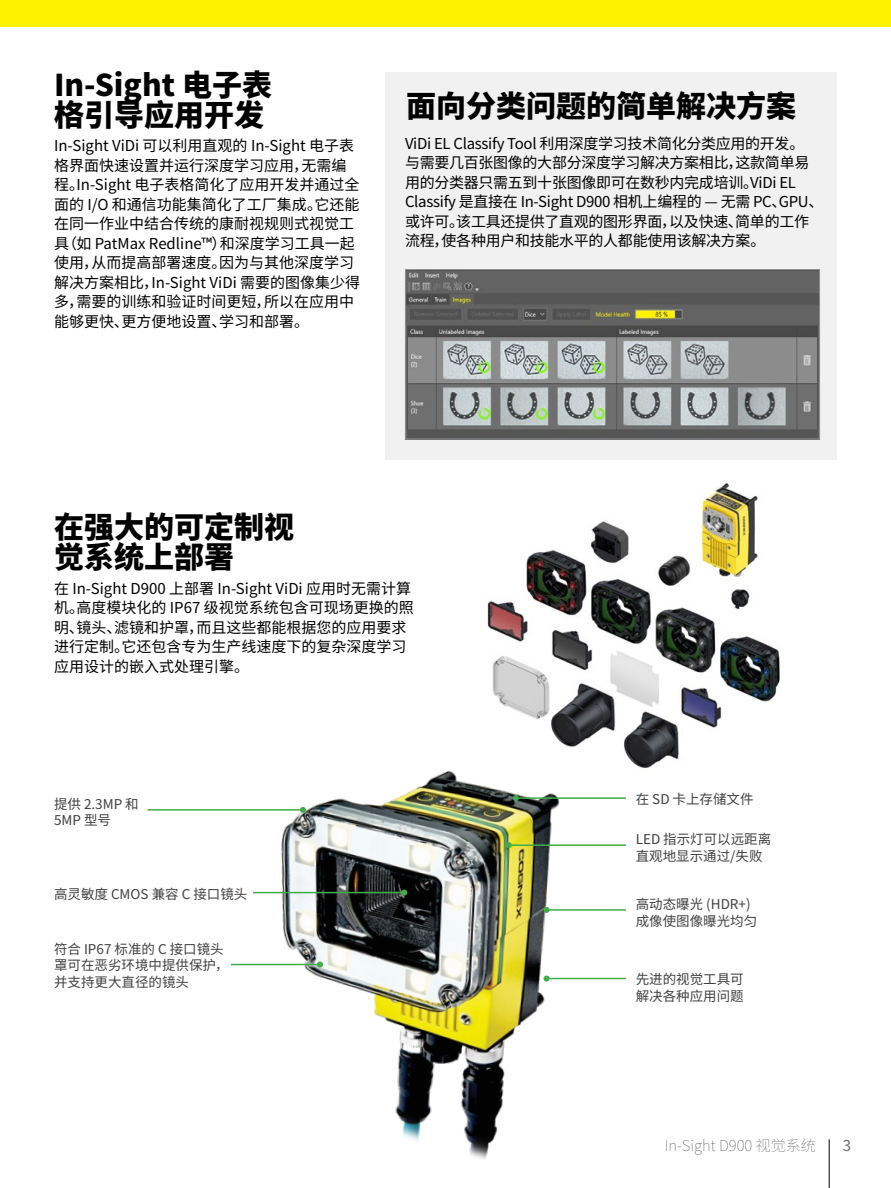
<style>
.page{position:relative;width:891px;height:1188px;background:#fff}
.page>*{position:absolute;margin:0;border:0;box-sizing:border-box;transform-origin:0 0}
.t1{font:900 30px/30px "Noto Sans CJ Ksc";color:#000}
.t2{font:15px/19.5px "Noto Sans CJ Ksc";color:#000}
.t3{font:15px/19.5px "Noto Sans CJ Ksc";letter-spacing:-.02em;color:#000}
.t4{font:100 15px "Noto Sans CJ Ksc";color:#6d6e71}
.t5{font:15px "Noto Sans CJ Ksc";color:#6d6e71}
.t6{font:13.5px/16.5px "Noto Sans CJ Ksc";color:#414042}
</style>
<div class="page">
<hr style="left:829px;top:1139px;width:1px;height:49px;background:#000">
<div style="left:0;top:0;width:891px;height:27px;background:#fff200"></div>
<img style="left:487px;top:483px;width:293px;height:285px">
<img style="left:264px;top:762px;width:298px;height:397px">
<hr style="left:516px;top:797px;width:110px;height:2px;background:#41ad49">
<svg style="left:513px;top:795px;width:6px;height:6px"></svg>
<hr style="left:148px;top:809px;width:155px;height:2px;background:#41ad49">
<svg style="left:300px;top:807px;width:6px;height:6px"></svg>
<hr style="left:231px;top:964px;width:89px;height:1px;background:#41ad49">
<svg style="left:317px;top:962px;width:6px;height:6px"></svg>
<hr style="left:547px;top:978px;width:79px;height:1px;background:#41ad49">
<svg style="left:544px;top:976px;width:6px;height:6px"></svg>
<hr style="left:509px;top:844px;width:117px;height:2px;background:#41ad49">
<svg style="left:506px;top:842px;width:6px;height:6px"></svg>
<hr style="left:547px;top:909px;width:79px;height:2px;background:#41ad49">
<svg style="left:544px;top:907px;width:6px;height:6px"></svg>
<hr style="left:253px;top:892px;width:151px;height:1px;background:#41ad49">
<svg style="left:401px;top:890px;width:6px;height:6px"></svg>
<div style="left:385px;top:72px;width:452px;height:388px;background:#f1f1f2"></div>
<img style="left:407px;top:271px;width:411px;height:166px">
<div style="left:405px;top:269px;width:415px;height:170px;border:1px solid #939598"></div>
<h1 class="t1" style="left:54px;top:71px;width:220px">In-Sight 电子表格引导应用开发</h1>
<p class="t2" style="left:54px;top:137px;width:308px">In-Sight ViDi 可以利用直观的 In-Sight 电子表格界面快速设置并运行深度学习应用，无需编程。In-Sight 电子表格简化了应用开发并通过全面的 I/O 和通信功能集简化了工厂集成。它还能在同一作业中结合传统的康耐视规则式视觉工具（如 PatMax Redline™）和深度学习工具一起使用，从而提高部署速度。因为与其他深度学习解决方案相比，In-Sight ViDi 需要的图像集少得多，需要的训练和验证时间更短，所以在应用中能够更快、更方便地设置、学习和部署。</p>
<h1 class="t1" style="left:406px;top:92px;width:391px">面向分类问题的简单解决方案</h1>
<p class="t3" style="left:405px;top:134px;width:420px">ViDi EL Classify Tool 利用深度学习技术简化分类应用的开发。<br>与需要几百张图像的大部分深度学习解决方案相比，这款简单易用的分类器只需五到十张图像即可在数秒内完成培训。ViDi EL Classify 是直接在 In-Sight D900 相机上编程的 — 无需 PC、GPU、或许可。该工具还提供了直观的图形界面，以及快速、简单的工作流程，使各种用户和技能水平的人都能使用该解决方案。</p>
<h1 class="t1" style="left:54px;top:513px;width:241px">在强大的可定制视觉系统上部署</h1>
<p class="t2" style="left:54px;top:579px;width:361px">在 In-Sight D900 上部署 In-Sight ViDi 应用时无需计算机。高度模块化的 IP67 级视觉系统包含可现场更换的照明、镜头、滤镜和护罩，而且这些都能根据您的应用要求进行定制。它还包含专为生产线速度下的复杂深度学习应用设计的嵌入式处理引擎。</p>
<p class="t6" style="left:54px;top:796px;width:86px">提供 2.3MP 和<br>5MP 型号</p>
<p class="t6" style="left:54px;top:886px;width:195px">高灵敏度 CMOS 兼容 C 接口镜头</p>
<p class="t6" style="left:54px;top:941px;width:176px">符合 IP67 标准的 C 接口镜头罩可在恶劣环境中提供保护，并支持更大直径的镜头</p>
<p class="t6" style="left:636px;top:791px;width:119px">在 SD 卡上存储文件</p>
<p class="t6" style="left:636px;top:831px;width:137px">LED 指示灯可以远距离直观地显示通过/失败</p>
<p class="t6" style="left:636px;top:896px;width:123px">高动态曝光 (HDR+)成像使图像曝光均匀</p>
<p class="t6" style="left:636px;top:971px;width:109px">先进的视觉工具可解决各种应用问题</p>
<p class="t4" style="left:665px;top:1137px;width:153px">In-Sight D900 视觉系统</p>
<p class="t5" style="left:843px;top:1137px;width:10px">3</p>
</div>
